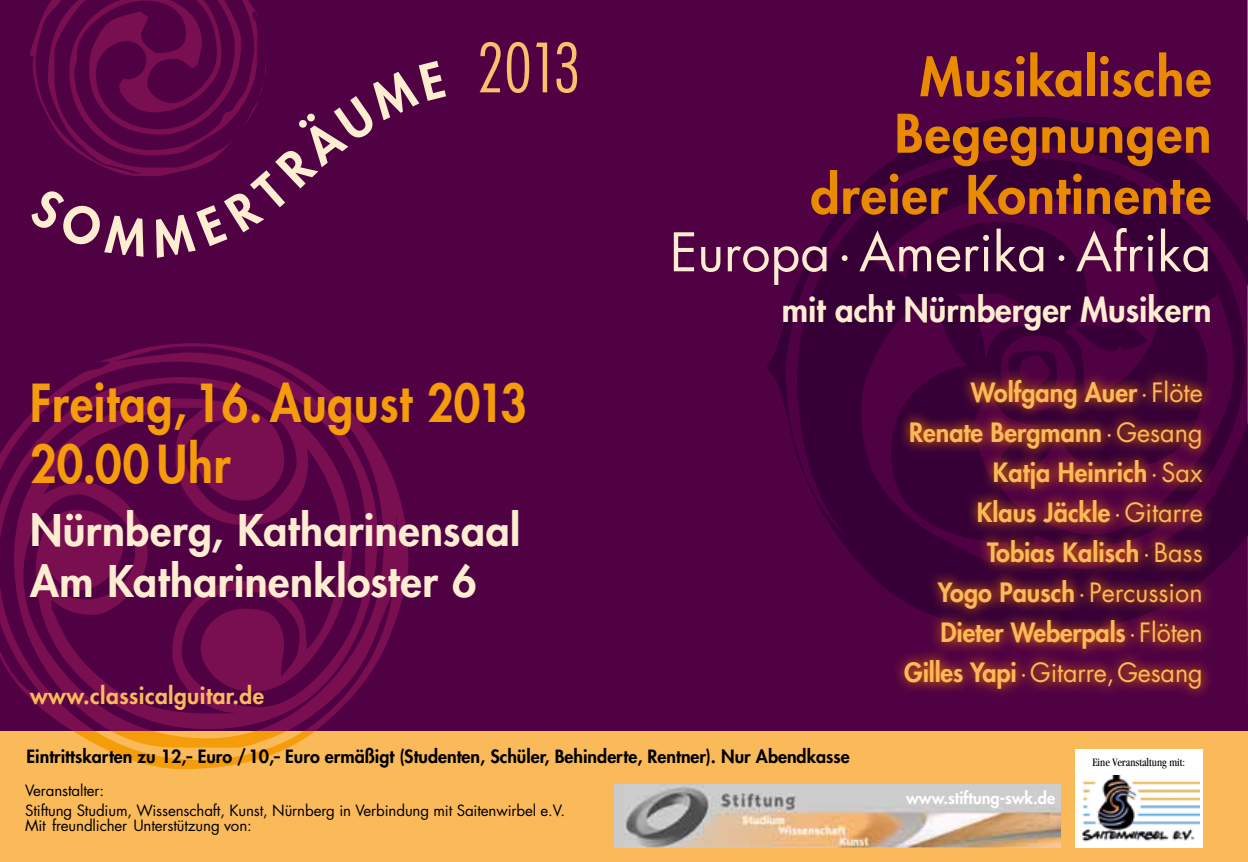
<style>
.page{position:relative;width:1248px;height:862px;background:#fff}
.page>*{position:absolute;margin:0;border:0;box-sizing:border-box;transform-origin:0 0}
.t1{font:300 condensed 66px "Futura";color:#fbc06e}
.t2{font:800 51.8px/56.4px "Futura";letter-spacing:.02em;color:#e88b00;text-align:center}
.t3{font:51.8px "Futura";color:#ffedd1}
.t4{font:800 51px/61.2px "Futura";letter-spacing:.02em;color:#f59c0a;scale:.9 1}
.t5{font:800 42.4px/51px "Futura";letter-spacing:.01em;color:#ffedd1}
.t6{font:800 33px "Futura";color:#ffedd1}
.t7{font:800 25.8px/40px "Futura";color:#faba5a;text-align:right}
.t8{font:800 22.6px "Futura";letter-spacing:.02em;color:#faba5a}
.t9{font:800 17.8px "Futura";color:#000}
.t10{font:800 16.4px "Futura";color:#fff}
.t11{font:15.2px/19.8px "Futura";letter-spacing:-.01em;color:#000}
.t12{font:condensed 11.8px "Garamond";color:#000}
.s1{font-weight:400}
</style>
<div class="page">
<div style="left:0;top:0;width:1247px;height:731px;background:#500143"></div>
<svg style="left:0;top:343px;width:408px;height:388px"></svg>
<div style="left:0;top:731px;width:1247px;height:131px;background:#faba5a"></div>
<svg style="left:73px;top:731px;width:242px;height:38px"></svg>
<div style="left:1074px;top:749px;width:128px;height:98px;background:#fff"></div>
<img style="left:1082px;top:775px;width:116px;height:67px">
<img style="left:614px;top:784px;width:446px;height:63px">
<svg style="left:767px;top:117px;width:480px;height:474px;fill:#360037"></svg>
<svg style="left:889px;top:365px;width:322px;height:329px"></svg>
<svg style="left:30px;top:0;width:236px;height:176px"></svg>
<h1 class="t1" style="left:477px;top:27px;width:105px">2013</h1>
<h3 class="t4" style="left:30px;top:372px;width:553px">Freitag, 16.August 2013<br>20.00 U hr</h3>
<h3 class="t5" style="left:30px;top:504px;width:491px">Nürnberg, Katharinensaal<br>Am Katharinenkloster 6</h3>
<p class="t8" style="left:30px;top:680px;width:235px">www.classicalguitar.de</p>
<h2 class="t2" style="left:894px;top:48px;width:318px">Musikalische<br>Begegnungen</h2>
<h2 class="t2" style="left:810px;top:166px;width:402px">dreier Kontinente</h2>
<h2 class="t3" style="left:669px;top:217px;width:543px">Europa·Amerika·Afrika</h2>
<p class="t6" style="left:781px;top:288px;width:431px">mit acht Nürnberger Musikern</p>
<p class="t7" style="left:904px;top:372px;width:300px">Wolfgang Auer<span class="s1">· Flöte<br></span>Renate Bergmann<span class="s1">·Gesang<br></span>Katja Heinrich<span class="s1">·Sax<br></span>Klaus Jäckle <span class="s1">·Gitarre<br></span>Tobias Kalisch<span class="s1">·Bass<br></span>Yogo Pausch<span class="s1">· Percussion<br></span>Dieter Weberpals <span class="s1">·Flöten<br></span>Gilles Yapi<span class="s1">·Gitarre,Gesang</span></p>
<p class="t9" style="left:27px;top:745px;width:824px">Eintrittskarten zu 12,– Euro /10,– Euro ermäßigt (Studenten, Schüler, Behinderte, Rentner). Nur Abendkasse</p>
<p class="t11" style="left:25px;top:780px;width:541px">Veranstalter:<br>Stiftung Studium, Wissenschaft, Kunst, Nürnberg in Verbindung mit Saitenwirbel e.V.</p>
<p class="t11" style="left:25px;top:815px;width:228px">Mit freundlicher Unterstützung von:</p>
<p class="t10" style="left:906px;top:787px;width:151px">www.stiftung-swk.de</p>
<p class="t12" style="left:1092px;top:755px;width:94px">Eine Veranstaltung mit:</p>
</div>
